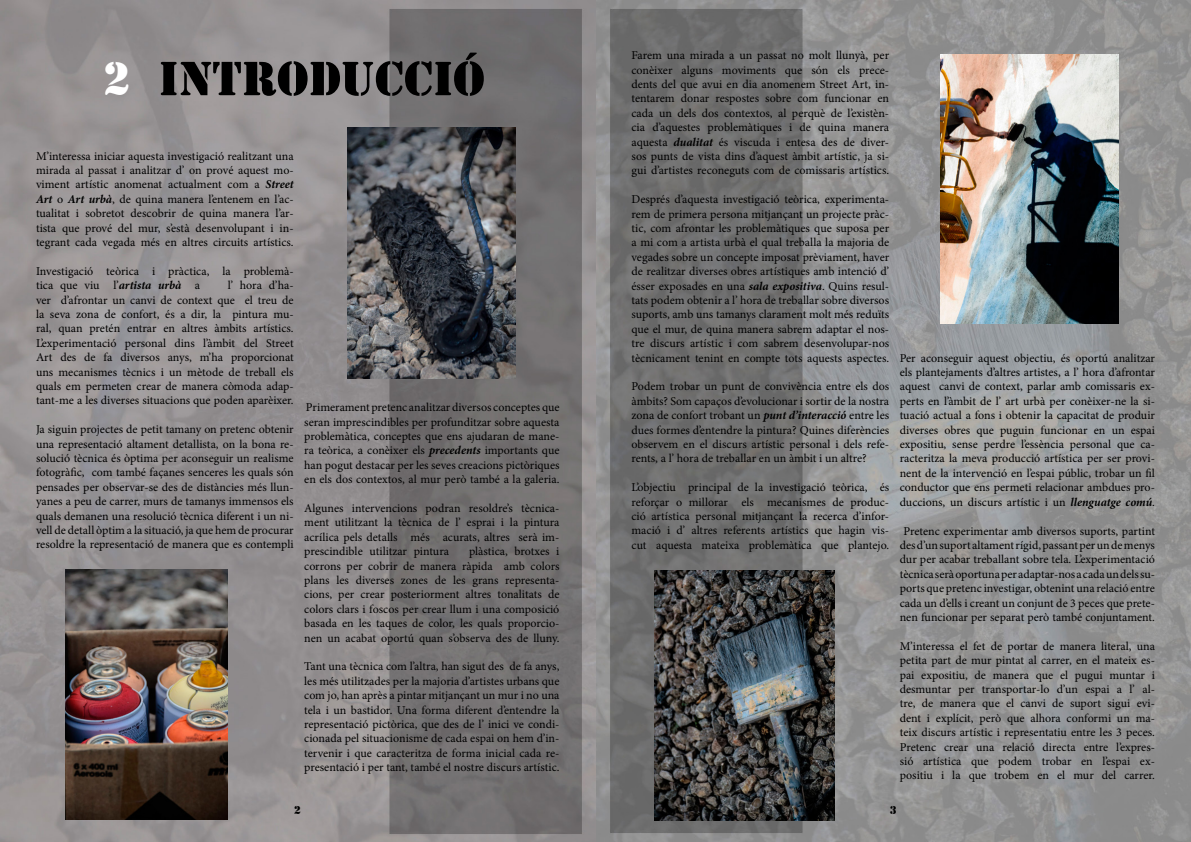
<style>
.page{position:relative;width:1191px;height:842px;background:#fff}
.page>*{position:absolute;margin:0;border:0;box-sizing:border-box;transform-origin:0 0}
.t1{font:50px "Stencil";color:#000}
.t2{font:12px/14.4px "Minion Pro";color:#000;text-align:justify}
.t3{font:12px "Stencil";color:#000}
.s1{font-size:49px;color:#fff}
.s2{font-weight:700;font-style:italic}
</style>
<div class="page">
<img style="left:0;top:0;width:1191px;height:842px">
<img style="left:654px;top:570px;width:180px;height:251px">
<img style="left:348px;top:128px;width:168px;height:250px">
<img style="left:940px;top:55px;width:178px;height:268px">
<img style="left:66px;top:569px;width:161px;height:250px">
<h1 class="t1" style="left:103px;top:50px;width:140px"><span class="s1">2</span> INTRODUCCI</h1>
<h1 class="t1" style="left:453px;top:50px;width:33px">Ó</h1>
<p class="t2" style="left:36px;top:149px;width:259px">M’interessa iniciar aquesta investigació realitzant una mirada al passat i analitzar d’ on prové aquest mo&shy;viment artístic anomenat actualment com a <span class="s2">Street Art</span> o <span class="s2">Art urbà</span>, de quina manera l’entenem en l’ac&shy;tualitat i sobretot descobrir de quina manera l’ar&shy;tista que prové del mur, s’està desenvolupant i in&shy;tegrant cada vegada més en altres circuits artístics.</p>
<p class="t2" style="left:36px;top:264px;width:259px">Investigació teòrica i pràctica, la problemà&shy;tica que viu l’<span class="s2">artista urbà</span> a</p>
<p class="t2" style="left:36px;top:278px;width:259px;text-indent:192px">l’ hora d’ha&shy;ver d’afrontar un canvi de context que el treu de la seva zona de confort, és a dir, la pintura mu&shy;ral, quan pretén entrar en altres àmbits artístics.<br>L’experimentació personal dins l’àmbit del Street Art des de fa diversos anys, m’ha proporcionat uns mecanismes tècnics i un mètode de treball els quals em permeten crear de manera còmoda adap&shy;tant-me a les diverses situacions que poden aparèixer.</p>
<p class="t2" style="left:36px;top:422px;width:259px">Ja siguin projectes de petit tamany on pretenc obtenir una representació altament detallista, on la bona re&shy;solució tècnica és òptima per aconseguir un realisme fotogràfic, com també façanes senceres les quals són pensades per observar-se des de distàncies més llun&shy;yanes a peu de carrer, murs de tamanys immensos els quals demanen una resolució tècnica diferent i un ni&shy;vell de detall òptim a la situació, ja que hem de procurar resoldre la representació de manera que es contempli</p>
<p class="t2" style="left:304px;top:400px;width:257px">Primerament pretenc analitzar diversos conceptes que seran imprescindibles per profunditzar sobre aquesta problemàtica, conceptes que ens ajudaran de mane&shy;ra teòrica, a conèixer els <span class="s2">precedents</span> importants que han pogut destacar per les seves creacions pictòriques en els dos contextos, al mur però també a la galeria.</p>
<p class="t2" style="left:304px;top:501px;width:257px">Algunes intervencions podran resoldre’s tècnica&shy;ment utilitzant la tècnica de l’ esprai i la pintura acrílica pels detalls més acurats, altres serà im&shy;prescindible utilitzar pintura</p>
<p class="t2" style="left:304px;top:544px;width:257px;text-indent:165px">plàstica, brotxes i corrons per cobrir de manera ràpida amb colors plans les diverses zones de les grans representa&shy;cions, per crear posteriorment altres tonalitats de colors clars i foscos per crear llum i una composició basada en les taques de color, les quals proporcio&shy;nen un acabat oportú quan s’observa des de lluny.</p>
<p class="t2" style="left:304px;top:659px;width:257px">Tant una tècnica com l’altra, han sigut des de fa anys, les més utilitzades per la majoria d’artistes urbans que com jo, han après a pintar mitjançant un mur i no una tela i un bastidor. Una forma diferent d’entendre la representació pictòrica, que des de l’ inici ve condi&shy;cionada pel situacionisme de cada espai on hem d’in&shy;tervenir i que caracteritza de forma inicial cada re&shy;presentació i per tant, també el nostre discurs artístic.</p>
<p class="t2" style="left:631px;top:48px;width:259px">Farem una mirada a un passat no molt llunyà, per conèixer alguns moviments que són els prece&shy;dents del que avui en dia anomenem Street Art, in&shy;tentarem donar respostes sobre com funcionar en cada un dels dos contextos, al perquè de l’existèn&shy;cia d’aquestes problemàtiques i de quina manera aquesta <span class="s2">dualitat</span> és viscuda i entesa des de diver&shy;sos punts de vista dins d’aquest àmbit artístic, ja si&shy;gui d’artistes reconeguts com de comissaris artístics.</p>
<p class="t2" style="left:631px;top:192px;width:259px">Després d’aquesta investigació teòrica, experimenta&shy;rem de primera persona mitjançant un projecte pràc&shy;tic, com afrontar les problemàtiques que suposa per a mi com a artista urbà el qual treballa la majoria de vegades sobre un concepte imposat prèviament, haver de realitzar diverses obres artístiques amb intenció d’ ésser exposades en una <span class="s2">sala expositiva</span>. Quins resul&shy;tats podem obtenir a l’ hora de treballar sobre diversos suports, amb uns tamanys clarament molt més reduïts que el mur, de quina manera sabrem adaptar el nos&shy;tre discurs artístic i com sabrem desenvolupar-nos tècnicament tenint en compte tots aquests aspectes.</p>
<p class="t2" style="left:631px;top:379px;width:259px">Podem trobar un punt de convivència entre els dos àmbits? Som capaços d’evolucionar i sortir de la nostra zona de confort trobant un <span class="s2">punt d’interacció</span> entre les dues formes d’entendre la pintura? Quines diferències observem en el discurs artístic personal i dels refe&shy;rents, a l’ hora de treballar en un àmbit i un altre?</p>
<p class="t2" style="left:631px;top:480px;width:259px">L’objectiu principal de la investigació teòrica, és reforçar o millorar els mecanismes de produc&shy;ció artística personal mitjançant la recerca d’infor&shy;mació i d’ altres referents artístics que hagin vis&shy;cut aquesta mateixa problemàtica que plantejo.</p>
<p class="t2" style="left:899px;top:351px;width:257px">Per aconseguir aquest objectiu, és oportú analitzar els plantejaments d’altres artistes, a l’ hora d’afrontar aquest canvi de context, parlar amb comissaris ex&shy;perts en l’àmbit de l’ art urbà per conèixer-ne la si&shy;tuació actual a fons i obtenir la capacitat de produir diverses obres que puguin funcionar en un espai expositiu, sense perdre l’essència personal que ca&shy;racteritza la meva producció artística per ser provi&shy;nent de la intervenció en l’espai públic, trobar un fil conductor que ens permeti relacionar ambdues pro&shy;duccions, un discurs artístic i un <span class="s2">llenguatge comú</span>.</p>
<p class="t2" style="left:899px;top:523px;width:257px;text-align:center">Pretenc experimentar amb diversos suports, partint des d’un suport altament rígid, passant per un de menys dur per acabar treballant sobre tela. L’experimentació tècnica serà oportuna per adaptar-nos a cada un dels su&shy;ports que pretenc investigar, obtenint una relació entre cada un d’ells i creant un conjunt de 3 peces que prete&shy;nen funcionar per separat però també conjuntament.</p>
<p class="t2" style="left:899px;top:639px;width:257px">M’interessa el fet de portar de manera literal, una petita part de mur pintat al carrer, en el mateix es&shy;pai expositiu, de manera que el pugui muntar i desmuntar per transportar-lo d’un espai a l’ al&shy;tre, de manera que el canvi de suport sigui evi&shy;dent i explícit, però que alhora conformi un ma&shy;teix discurs artístic i representatiu entre les 3 peces.<br>Pretenc crear una relació directa entre l’expres&shy;sió artística que podem trobar en l’espai ex&shy;positiu i la que trobem en el mur del carrer.</p>
<p class="t3" style="left:294px;top:803px;width:8px">2</p>
<p class="t3" style="left:889px;top:803px;width:8px">3</p>
</div>
